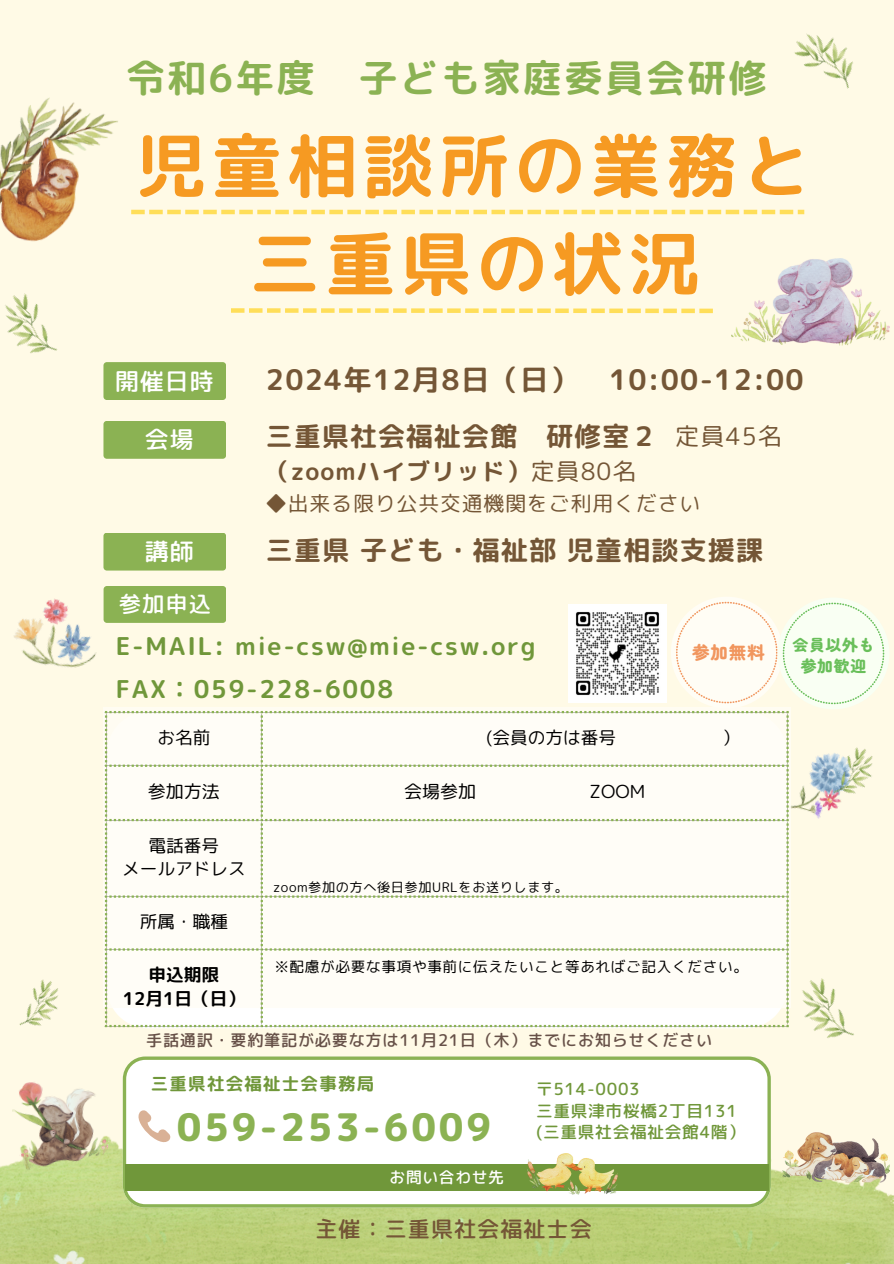
<style>
.page{position:relative;width:894px;height:1264px;background:#fff}
.page>*{position:absolute;margin:0;border:0;box-sizing:border-box;transform-origin:0 0}
.t1{font:70.35px/97.8px "rounded mplus 1 p bold";letter-spacing:.075em;color:#f69a22;text-align:center}
.t2{font:38.4px "rounded mplus 1 p bold";letter-spacing:.07em;color:#8bb253}
.t3{font:37.95px "rounded mplus 1 p heavy";letter-spacing:.075em;color:#8bb253}
.t4{font:28.35px "rounded mplus 1 p bold";letter-spacing:.045em;color:#745636}
.t5{font:27px "rounded mplus 1 p bold";letter-spacing:.045em;color:#745636}
.t6{font:26.85px "rounded mplus 1 p bold";letter-spacing:.045em;color:#745636}
.t7{font:24.45px "rounded mplus 1 p bold";letter-spacing:.07em;color:#70973a}
.t8{font:24.15px "rounded mplus 1 p regular";letter-spacing:.045em;color:#745636}
.t9{font:23.85px "rounded mplus 1 p bold";letter-spacing:.045em;color:#745636}
.t10{font:23.85px "rounded mplus 1 p medium";letter-spacing:.045em;color:#fff}
.t11{font:22.35px "rounded mplus 1 p medium";color:#fff}
.t12{font:22.05px "rounded mplus 1 p medium";letter-spacing:.045em;color:#745636}
.t13{font:20.85px "rounded mplus 1 p regular";letter-spacing:.045em;color:#745636}
.t14{font:18px "rounded mplus 1 p regular";color:#000}
.t15{font:17.7px "rounded mplus 1 p regular";color:#000}
.t16{font:17.7px "rounded mplus 1 p bold";color:#000}
.t17{font:17.55px "rounded mplus 1 p bold";letter-spacing:.07em;color:#70973a}
.t18{font:900 17.55px "Zen Maru Gothic";color:#f1965e}
.t19{font:16.65px "rounded mplus 1 p medium";letter-spacing:.045em;color:#70973a}
.t20{font:16.2px "rounded mplus 1 p medium";letter-spacing:.045em;color:#675148}
.t21{font:900 15.9px "Zen Maru Gothic";letter-spacing:.045em;color:#69bf5a}
.t22{font:15.75px "rounded mplus 1 p medium";letter-spacing:.045em;color:#fff}
.t23{font:14.7px "rounded mplus 1 p regular";letter-spacing:.045em;color:#000}
.t24{font:13.2px "rounded mplus 1 p regular";letter-spacing:.045em;color:#000}
.s1{font-family:"rounded mplus 1 p regular"}
</style>
<div class="page">
<div style="left:0;top:0;width:893px;height:1263px;background:#fffae6"></div>
<img style="left:0;top:1112px;width:893px;height:151px">
<img style="left:9px;top:1082px;width:101px;height:89px">
<img style="left:0;top:97px;width:118px;height:145px">
<img style="left:782px;top:1131px;width:107px;height:51px">
<img style="left:790px;top:744px;width:48px;height:80px">
<img style="left:14px;top:598px;width:83px;height:70px">
<img style="left:731px;top:258px;width:158px;height:87px">
<img style="left:5px;top:293px;width:53px;height:60px">
<img style="left:786px;top:973px;width:68px;height:65px">
<img style="left:19px;top:979px;width:39px;height:47px">
<img style="left:822px;top:744px;width:51px;height:61px">
<img style="left:814px;top:35px;width:39px;height:54px">
<div style="left:670px;top:596px;width:112px;height:112px;background:#fffdf5;border-radius:50%"></div>
<div style="left:777px;top:597px;width:111px;height:112px;background:#f9fff3;border-radius:50%"></div>
<svg style="left:675px;top:601px;width:209px;height:103px"></svg>
<svg style="left:123px;top:1056px;width:647px;height:151px"></svg>
<svg style="left:131px;top:1109px;width:40px;height:40px"></svg>
<div style="left:125px;top:1164px;width:643px;height:26px;background:#70973a"></div>
<img style="left:527px;top:1153px;width:90px;height:41px">
<div style="left:103px;top:362px;width:123px;height:38px;background:#8bb253;border-radius:3px"></div>
<div style="left:103px;top:532px;width:123px;height:38px;background:#8bb253;border-radius:3px"></div>
<div style="left:103px;top:586px;width:123px;height:37px;background:#8bb253;border-radius:3px"></div>
<div style="left:103px;top:707px;width:687px;height:300px;background:#fffdf5"></div>
<svg style="left:105px;top:711px;width:158px;height:316px"></svg>
<svg style="left:265px;top:711px;width:523px;height:316px"></svg>
<svg style="left:240px;top:209px;width:463px;height:6px"></svg>
<svg style="left:231px;top:308px;width:481px;height:5px"></svg>
<svg style="left:131px;top:210px;width:673px;height:4px"></svg>
<img style="left:568px;top:604px;width:98px;height:98px">
<div style="left:103px;top:421px;width:123px;height:38px;background:#8bb253;border-radius:3px"></div>
<p class="t2" style="left:126px;top:51px;width:642px">令和6年度 子ども家庭委員会研修</p>
<p class="t1" style="left:136px;top:116px;width:678px">児童相談所の業務と三重県の状況</p>
<h2 class="t10" style="left:115px;top:364px;width:100px">開催日時</h2>
<p class="t10" style="left:145px;top:422px;width:50px">会場</p>
<p class="t4" style="left:266px;top:360px;width:539px">2024年12月8日（日） 10:00-12:00</p>
<p class="t6" style="left:266px;top:417px;width:393px">三重県社会福祉会館 研修室２</p>
<p class="t9" style="left:266px;top:454px;width:371px">（zoomハイブリッド）<span class="s1">定員80名</span></p>
<p class="t8" style="left:675px;top:419px;width:108px">定員45名</p>
<p class="t13" style="left:266px;top:488px;width:436px">◆出来る限り公共交通機関をご利用ください</p>
<p class="t10" style="left:145px;top:534px;width:50px">講師</p>
<h5 class="t5" style="left:266px;top:531px;width:498px">三重県子ども・福祉部児童相談支援課</h5>
<p class="t11" style="left:119px;top:587px;width:94px">参加申込</p>
<p class="t7" style="left:116px;top:629px;width:421px">E-MAIL: mie-csw@mie-csw.org</p>
<p class="t7" style="left:116px;top:671px;width:279px">FAX：059-228-6008</p>
<h6 class="t18" style="left:692px;top:639px;width:74px">参加無料</h6>
<h3 class="t21" style="left:792px;top:632px;width:84px">会員以外も</h3>
<h6 class="t21" style="left:800px;top:654px;width:67px">参加歓迎</h6>
<p class="t15" style="left:157px;top:724px;width:54px">お名前</p>
<p class="t15" style="left:486px;top:724px;width:131px">(会員の方は番号</p>
<p class="t15" style="left:722px;top:724px;width:19px">）</p>
<p class="t14" style="left:148px;top:779px;width:74px">参加方法</p>
<p class="t14" style="left:404px;top:779px;width:74px">会場参加</p>
<p class="t14" style="left:589px;top:779px;width:57px">ZOOM</p>
<p class="t15" style="left:148px;top:832px;width:72px">電話番号</p>
<p class="t15" style="left:122px;top:856px;width:125px">メールアドレス</p>
<p class="t15" style="left:140px;top:909px;width:90px">所属・職種</p>
<p class="t16" style="left:148px;top:962px;width:72px">申込期限</p>
<p class="t16" style="left:123px;top:985px;width:124px">12月1日（日）</p>
<p class="t24" style="left:273px;top:877px;width:296px">zoom参加の方へ後日参加URLをお送りします。</p>
<p class="t23" style="left:274px;top:956px;width:475px">※配慮が必要な事項や事前に伝えたいこと等あればご記入ください。</p>
<p class="t20" style="left:146px;top:1028px;width:567px">手話通訳・要約筆記が必要な方は11月21日（木）までにお知らせください</p>
<p class="t17" style="left:151px;top:1071px;width:225px">三重県社会福祉士会事務局</p>
<p class="t3" style="left:177px;top:1100px;width:315px">059-253-6009</p>
<p class="t22" style="left:389px;top:1166px;width:116px">お問い合わせ先</p>
<p class="t19" style="left:536px;top:1077px;width:105px">〒514-0003</p>
<p class="t19" style="left:536px;top:1098px;width:202px">三重県津市桜橋2丁目131</p>
<p class="t19" style="left:536px;top:1119px;width:210px">(三重県社会福祉会館4階）</p>
<p class="t12" style="left:315px;top:1213px;width:278px">主催：三重県社会福祉士会</p>
</div>
